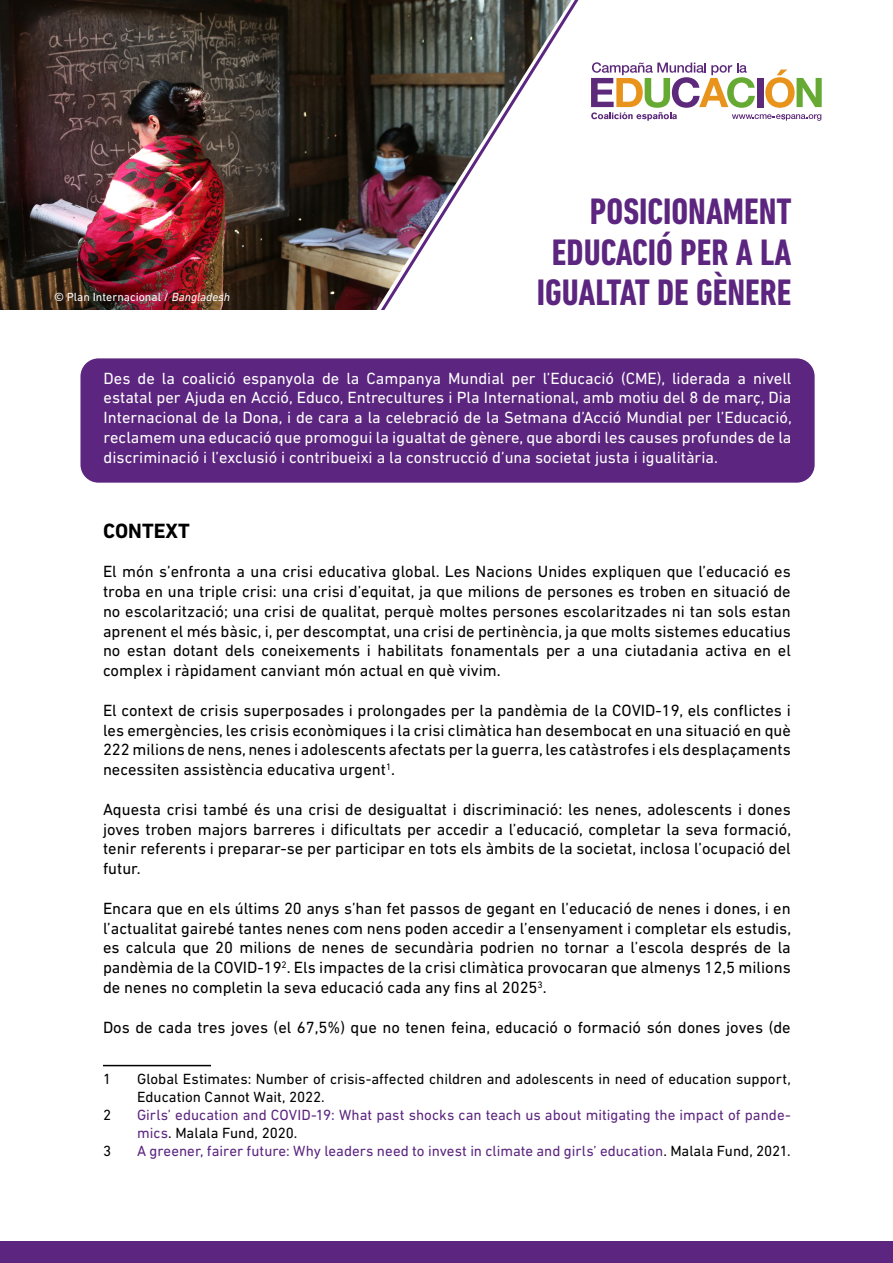
<style>
.page{position:relative;width:893px;height:1263px;background:#fff}
.page>*{position:absolute;margin:0;border:0;box-sizing:border-box;transform-origin:0 0}
.t1{font:700 condensed 37.5px/40.5px "DIN Next LT Pro";color:#5c257f;text-align:right}
.t2{font:700 21px "DIN Next LT Pro";color:#000}
.t3{font:16.5px/19.8px "DIN Next LT Pro";color:#000;text-align:justify}
.t4{font:16.5px/19.8px "DIN Next LT Pro";color:#fff;text-align:justify}
.t5{font:15px/18px "DIN Next LT Pro";color:#5c257f}
.t6{font:15px/18px "DIN Next LT Pro";color:#000}
.t7{font:12px "DIN Next LT Pro";color:#fff}
.s1{font-style:italic}
.s2{color:#000}
</style>
<div class="page">
<img style="left:0;top:0;width:374px;height:310px">
<svg style="left:374px;top:0;width:3px;height:310px"></svg>
<hr style="left:103px;top:1065px;width:108px;height:1px;background:#000">
<svg style="left:591px;top:62px;width:231px;height:59px"></svg>
<div style="left:0;top:1241px;width:893px;height:22px;background:#5c257f"></div>
<div style="left:80px;top:358px;width:735px;height:125px;background:#5c257f;border-radius:18px"></div>
<img style="left:377px;top:0;width:201px;height:310px">
<hr style="left:552px;top:0;width:103px;height:1px;background:#fff">
<p class="t7" style="left:54px;top:290px;width:178px">© Plan Internacional / <span class="s1">Bangladesh</span></p>
<h1 class="t1" style="left:537px;top:192px;width:256px">POSICIONAMENT<br>EDUCACIÓ PER A LA<br>IGUALTAT DE GÈNERE</h1>
<p class="t4" style="left:104px;top:368px;width:690px">Des de la coalició espanyola de la Campanya Mundial per l’Educació (CME), liderada a nivell estatal per Ajuda en Acció, Educo, Entrecultures i Pla International, amb motiu del 8 de març, Dia Internacional de la Dona, i de cara a la celebració de la Setmana d’Acció Mundial per l’Educació, reclamem una educació que promogui la igualtat de gènere, que abordi les causes profundes de la discriminació i l’exclusió i contribueixi a la construcció d’una societat justa i igualitària.</p>
<p class="t2" style="left:103px;top:518px;width:88px">CONTEXT</p>
<p class="t3" style="left:103px;top:561px;width:689px">El món s’enfronta a una crisi educativa global. Les Nacions Unides expliquen que l’educació es troba en una triple crisi: una crisi d’equitat, ja que milions de persones es troben en situació de no escolarització; una crisi de qualitat, perquè moltes persones escolaritzades ni tan sols estan aprenent el més bàsic, i, per descomptat, una crisi de pertinència, ja que molts sistemes educatius no estan dotant dels coneixements i habilitats fonamentals per a una ciutadania activa en el complex i ràpidament canviant món actual en què vivim.</p>
<p class="t3" style="left:103px;top:700px;width:689px">El context de crisis superposades i prolongades per la pandèmia de la COVID-19, els conflictes i les emergències, les crisis econòmiques i la crisi climàtica han desembocat en una situació en què 222 milions de nens, nenes i adolescents afectats per la guerra, les catàstrofes i els desplaçaments necessiten assistència educativa urgent<sup>1</sup>.</p>
<p class="t3" style="left:103px;top:799px;width:690px">Aquesta crisi també és una crisi de desigualtat i discriminació: les nenes, adolescents i dones joves troben majors barreres i dificultats per accedir a l’educació, completar la seva formació, tenir referents i preparar-se per participar en tots els àmbits de la societat, inclosa l’ocupació del futur.</p>
<p class="t3" style="left:103px;top:898px;width:690px">Encara que en els últims 20 anys s’han fet passos de gegant en l’educació de nenes i dones, i en l’actualitat gairebé tantes nenes com nens poden accedir a l’ensenyament i completar els estudis, es calcula que 20 milions de nenes de secundària podrien no tornar a l’escola després de la pandèmia de la COVID-19<sup>2</sup>. Els impactes de la crisi climàtica provocaran que almenys 12,5 milions de nenes no completin la seva educació cada any fins al 2025<sup>3</sup>.</p>
<p class="t3" style="left:103px;top:1017px;width:689px">Dos de cada tres joves (el 67,5%) que no tenen feina, educació o formació són dones joves (de</p>
<p class="t6" style="left:103px;top:1069px;width:10px">1</p>
<p class="t6" style="left:137px;top:1069px;width:655px">Global Estimates: Number of crisis-affected children and adolescents in need of education support,<br>Education Cannot Wait, 2022.</p>
<p class="t6" style="left:103px;top:1105px;width:10px">2</p>
<p class="t5" style="left:137px;top:1105px;width:655px">Girls’ education and COVID-19: What past shocks can teach us about mitigating the impact of pande&shy;mics<span class="s2">. Malala Fund, 2020.</span></p>
<p class="t6" style="left:103px;top:1141px;width:10px">3</p>
<p class="t5" style="left:137px;top:1141px;width:655px">A greener, fairer future: Why leaders need to invest in climate and girls’ education<span class="s2">. Malala Fund, 2021.</span></p>
</div>
